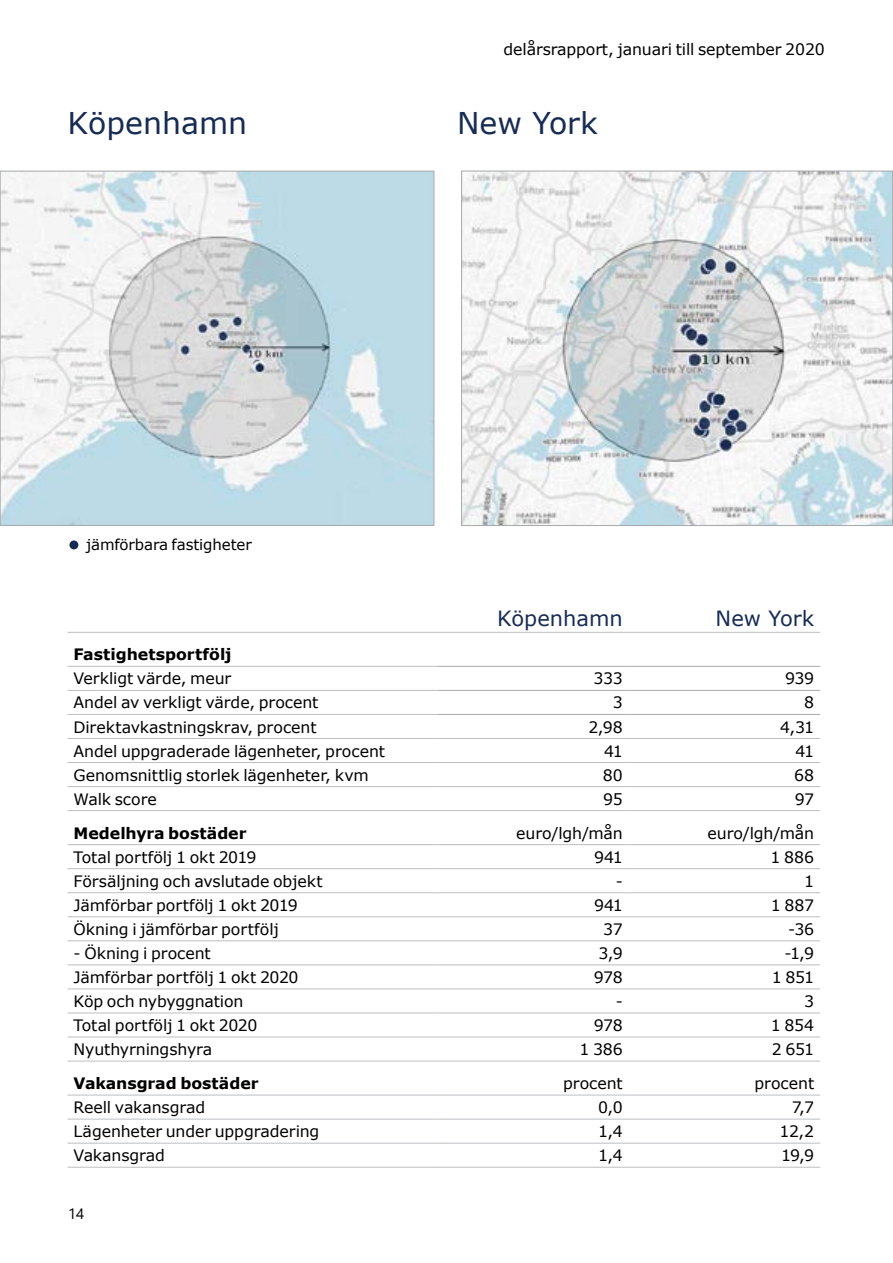
<style>
.page{position:relative;width:893px;height:1263px;background:#fff}
.page>*{position:absolute;margin:0;border:0;box-sizing:border-box;transform-origin:0 0}
.t1{font:30px "Verdana";color:#172b53}
.t2{font:21px "Verdana";color:#172b53}
.t3{font:15.75px "Verdana";letter-spacing:-.005em;color:#000}
.t4{font:700 15.75px "Verdana";letter-spacing:-.005em;color:#000}
.t5{font:15px "Verdana";letter-spacing:-.005em;color:#000}
.t6{font:15px "Segoe UI";color:#000}
</style>
<div class="page">
<div style="left:69px;top:540px;width:9px;height:9px;background:#172b53;border-radius:50%"></div>
<hr style="left:68px;top:762px;width:369px;height:1px;background:#bcbec0">
<hr style="left:68px;top:786px;width:369px;height:1px;background:#bcbec0">
<hr style="left:68px;top:810px;width:369px;height:1px;background:#bcbec0">
<hr style="left:68px;top:844px;width:369px;height:1px;background:#bcbec0">
<hr style="left:68px;top:940px;width:369px;height:1px;background:#bcbec0">
<hr style="left:68px;top:964px;width:369px;height:1px;background:#bcbec0">
<hr style="left:68px;top:1167px;width:369px;height:1px;background:#bcbec0">
<hr style="left:68px;top:632px;width:369px;height:1px;background:#bcbec0">
<hr style="left:437px;top:632px;width:192px;height:1px;background:#bcbec0">
<hr style="left:629px;top:632px;width:191px;height:1px;background:#bcbec0">
<hr style="left:68px;top:666px;width:369px;height:1px;background:#bcbec0">
<hr style="left:68px;top:690px;width:369px;height:1px;background:#bcbec0">
<hr style="left:68px;top:714px;width:369px;height:1px;background:#bcbec0">
<hr style="left:68px;top:738px;width:369px;height:1px;background:#bcbec0">
<hr style="left:68px;top:868px;width:369px;height:1px;background:#bcbec0">
<hr style="left:68px;top:892px;width:369px;height:1px;background:#bcbec0">
<hr style="left:68px;top:916px;width:369px;height:1px;background:#bcbec0">
<hr style="left:68px;top:989px;width:369px;height:1px;background:#bcbec0">
<hr style="left:68px;top:1013px;width:369px;height:1px;background:#bcbec0">
<hr style="left:68px;top:1037px;width:369px;height:1px;background:#bcbec0">
<hr style="left:68px;top:1061px;width:369px;height:1px;background:#bcbec0">
<hr style="left:68px;top:1095px;width:369px;height:1px;background:#bcbec0">
<hr style="left:68px;top:1119px;width:369px;height:1px;background:#bcbec0">
<hr style="left:68px;top:1143px;width:369px;height:1px;background:#bcbec0">
<hr style="left:437px;top:666px;width:192px;height:1px;background:#a7a9ac">
<hr style="left:629px;top:666px;width:191px;height:1px;background:#a7a9ac">
<hr style="left:437px;top:690px;width:192px;height:1px;background:#a7a9ac">
<hr style="left:629px;top:690px;width:191px;height:1px;background:#a7a9ac">
<hr style="left:437px;top:714px;width:192px;height:1px;background:#a7a9ac">
<hr style="left:629px;top:714px;width:191px;height:1px;background:#a7a9ac">
<hr style="left:437px;top:738px;width:192px;height:1px;background:#bcbec0">
<hr style="left:629px;top:738px;width:191px;height:1px;background:#bcbec0">
<hr style="left:437px;top:762px;width:192px;height:1px;background:#bcbec0">
<hr style="left:629px;top:762px;width:191px;height:1px;background:#bcbec0">
<hr style="left:437px;top:786px;width:192px;height:1px;background:#bcbec0">
<hr style="left:629px;top:786px;width:191px;height:1px;background:#bcbec0">
<hr style="left:437px;top:810px;width:192px;height:1px;background:#bcbec0">
<hr style="left:629px;top:810px;width:191px;height:1px;background:#bcbec0">
<hr style="left:437px;top:844px;width:192px;height:1px;background:#bcbec0">
<hr style="left:629px;top:844px;width:191px;height:1px;background:#bcbec0">
<hr style="left:437px;top:868px;width:192px;height:1px;background:#bcbec0">
<hr style="left:629px;top:868px;width:191px;height:1px;background:#bcbec0">
<hr style="left:437px;top:892px;width:192px;height:1px;background:#bcbec0">
<hr style="left:629px;top:892px;width:191px;height:1px;background:#bcbec0">
<hr style="left:437px;top:916px;width:192px;height:1px;background:#bcbec0">
<hr style="left:629px;top:916px;width:191px;height:1px;background:#bcbec0">
<hr style="left:437px;top:940px;width:192px;height:1px;background:#bcbec0">
<hr style="left:629px;top:940px;width:191px;height:1px;background:#bcbec0">
<hr style="left:437px;top:964px;width:192px;height:1px;background:#bcbec0">
<hr style="left:629px;top:964px;width:191px;height:1px;background:#bcbec0">
<hr style="left:437px;top:989px;width:192px;height:1px;background:#bcbec0">
<hr style="left:629px;top:989px;width:191px;height:1px;background:#bcbec0">
<hr style="left:437px;top:1013px;width:192px;height:1px;background:#bcbec0">
<hr style="left:629px;top:1013px;width:191px;height:1px;background:#bcbec0">
<hr style="left:437px;top:1037px;width:192px;height:1px;background:#bcbec0">
<hr style="left:629px;top:1037px;width:191px;height:1px;background:#bcbec0">
<hr style="left:437px;top:1061px;width:192px;height:1px;background:#bcbec0">
<hr style="left:629px;top:1061px;width:191px;height:1px;background:#bcbec0">
<hr style="left:437px;top:1095px;width:192px;height:1px;background:#bcbec0">
<hr style="left:629px;top:1095px;width:191px;height:1px;background:#bcbec0">
<hr style="left:437px;top:1119px;width:192px;height:1px;background:#bcbec0">
<hr style="left:629px;top:1119px;width:191px;height:1px;background:#bcbec0">
<hr style="left:437px;top:1143px;width:192px;height:1px;background:#bcbec0">
<hr style="left:629px;top:1143px;width:191px;height:1px;background:#bcbec0">
<hr style="left:437px;top:1167px;width:192px;height:1px;background:#bcbec0">
<hr style="left:629px;top:1167px;width:191px;height:1px;background:#bcbec0">
<img style="left:2px;top:173px;width:430px;height:351px">
<div style="left:0;top:171px;width:434px;height:355px;border:1px solid #a7a9ac"></div>
<img style="left:463px;top:173px;width:428px;height:351px">
<svg style="left:892px;top:171px;width:1px;height:355px"></svg>
<h1 class="t1" style="left:68px;top:102px;width:181px">Köpenhamn</h1>
<p class="t5" style="left:86px;top:534px;width:167px">jämförbara fastigheter</p>
<p class="t3" style="left:504px;top:38px;width:323px">delårsrapport, januari till september 2020</p>
<h1 class="t1" style="left:457px;top:102px;width:142px">New York</h1>
<h2 class="t2" style="left:497px;top:604px;width:127px">Köpenhamn</h2>
<h2 class="t2" style="left:716px;top:604px;width:100px">New York</h2>
<p class="t4" style="left:74px;top:643px;width:159px">Fastighetsportfölj</p>
<p class="t3" style="left:74px;top:668px;width:159px">Verkligt värde, meur</p>
<p class="t3" style="left:594px;top:668px;width:31px">333</p>
<p class="t3" style="left:785px;top:668px;width:31px">939</p>
<p class="t3" style="left:74px;top:692px;width:246px">Andel av verkligt värde, procent</p>
<p class="t3" style="left:613px;top:692px;width:12px">3</p>
<p class="t3" style="left:804px;top:692px;width:12px">8</p>
<p class="t3" style="left:73px;top:716px;width:245px">Direktavkastningskrav, procent</p>
<p class="t3" style="left:588px;top:716px;width:36px">2,98</p>
<p class="t3" style="left:780px;top:716px;width:36px">4,31</p>
<p class="t3" style="left:73px;top:740px;width:313px">Andel uppgraderade lägenheter, procent</p>
<p class="t3" style="left:604px;top:740px;width:20px">41</p>
<p class="t3" style="left:795px;top:740px;width:20px">41</p>
<p class="t3" style="left:73px;top:764px;width:297px">Genomsnittlig storlek lägenheter, kvm</p>
<p class="t3" style="left:603px;top:764px;width:21px">80</p>
<p class="t3" style="left:794px;top:764px;width:22px">68</p>
<p class="t3" style="left:73px;top:788px;width:85px">Walk score</p>
<p class="t3" style="left:603px;top:788px;width:21px">95</p>
<p class="t3" style="left:795px;top:788px;width:21px">97</p>
<p class="t4" style="left:73px;top:822px;width:175px">Medelhyra bostäder</p>
<p class="t3" style="left:516px;top:822px;width:108px">euro/lgh/mån</p>
<p class="t3" style="left:708px;top:822px;width:108px">euro/lgh/mån</p>
<p class="t3" style="left:73px;top:846px;width:185px">Total portfölj 1 okt 2019</p>
<p class="t3" style="left:594px;top:846px;width:30px">941</p>
<p class="t3" style="left:771px;top:846px;width:45px">1 886</p>
<p class="t3" style="left:73px;top:870px;width:251px">Försäljning och avslutade objekt</p>
<p class="t3" style="left:616px;top:870px;width:9px">-</p>
<p class="t3" style="left:804px;top:870px;width:12px">1</p>
<p class="t3" style="left:74px;top:894px;width:226px">Jämförbar portfölj 1 okt 2019</p>
<p class="t3" style="left:594px;top:894px;width:30px">941</p>
<p class="t3" style="left:771px;top:894px;width:45px">1 887</p>
<p class="t3" style="left:74px;top:918px;width:207px">Ökning i jämförbar portfölj</p>
<p class="t3" style="left:603px;top:918px;width:21px">37</p>
<p class="t3" style="left:788px;top:918px;width:27px">-36</p>
<p class="t3" style="left:74px;top:942px;width:139px">- Ökning i procent</p>
<p class="t3" style="left:598px;top:942px;width:26px">3,9</p>
<p class="t3" style="left:785px;top:942px;width:31px">-1,9</p>
<p class="t3" style="left:74px;top:966px;width:227px">Jämförbar portfölj 1 okt 2020</p>
<p class="t3" style="left:594px;top:966px;width:31px">978</p>
<p class="t3" style="left:772px;top:966px;width:44px">1 851</p>
<p class="t3" style="left:74px;top:990px;width:171px">Köp och nybyggnation</p>
<p class="t3" style="left:616px;top:990px;width:9px">-</p>
<p class="t3" style="left:804px;top:990px;width:12px">3</p>
<p class="t3" style="left:74px;top:1014px;width:185px">Total portfölj 1 okt 2020</p>
<p class="t3" style="left:594px;top:1014px;width:31px">978</p>
<p class="t3" style="left:771px;top:1014px;width:45px">1 854</p>
<p class="t3" style="left:74px;top:1038px;width:140px">Nyuthyrningshyra</p>
<p class="t3" style="left:579px;top:1038px;width:45px">1 386</p>
<p class="t3" style="left:772px;top:1038px;width:44px">2 651</p>
<p class="t4" style="left:74px;top:1072px;width:187px">Vakansgrad bostäder</p>
<p class="t3" style="left:563px;top:1072px;width:61px">procent</p>
<p class="t3" style="left:754px;top:1072px;width:61px">procent</p>
<p class="t3" style="left:74px;top:1097px;width:133px">Reell vakansgrad</p>
<p class="t3" style="left:598px;top:1097px;width:26px">0,0</p>
<p class="t3" style="left:792px;top:1097px;width:24px">7,7</p>
<p class="t3" style="left:74px;top:1121px;width:247px">Lägenheter under uppgradering</p>
<p class="t3" style="left:598px;top:1121px;width:26px">1,4</p>
<p class="t3" style="left:780px;top:1121px;width:36px">12,2</p>
<p class="t3" style="left:74px;top:1145px;width:93px">Vakansgrad</p>
<p class="t3" style="left:598px;top:1145px;width:26px">1,4</p>
<p class="t3" style="left:781px;top:1145px;width:35px">19,9</p>
<p class="t6" style="left:68px;top:1200px;width:18px">14</p>
</div>
